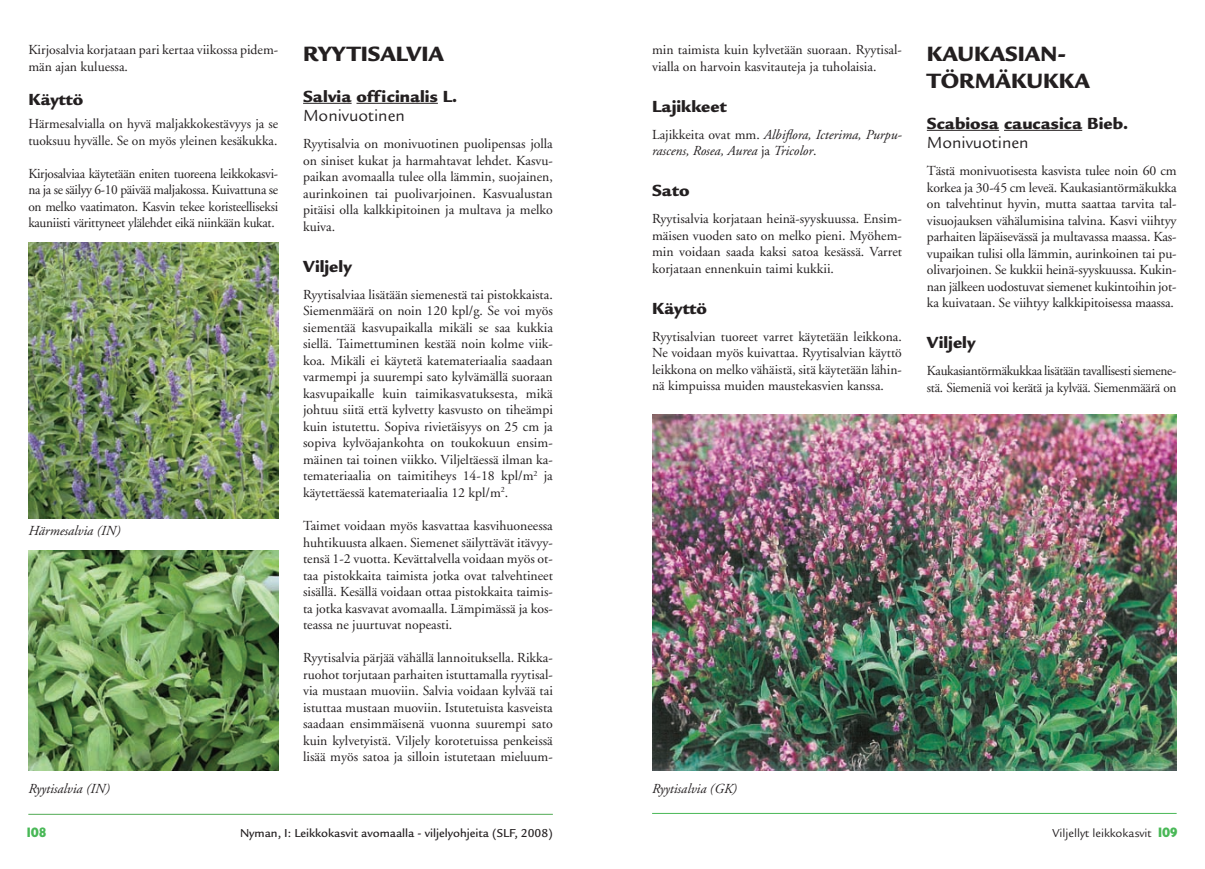
<style>
.page{position:relative;width:1205px;height:869px;background:#fff}
.page>*{position:absolute;margin:0;border:0;box-sizing:border-box;transform-origin:0 0}
.t1{font:900 22.5px/27px "Legacy Sans";color:#231f20}
.t2{font:900 17.5px "Legacy Sans";color:#231f20}
.t3{font:17.5px "Legacy Sans";color:#231f20}
.t4{font:13.75px/16.5px "Adobe Garamond";color:#231f20;text-align:justify}
.t5{font:italic 13.75px/16.5px "Adobe Garamond";color:#231f20}
.t6{font:13.75px/16.5px "Adobe Garamond";letter-spacing:-.02em;color:#231f20}
.t7{font:700 condensed 13.75px "Humanist 521 BT Xtra";color:#49b857}
.t8{font:500 12.5px "Legacy Sans";color:#231f20}
.t9{font:12.5px "Legacy Sans";color:#231f20}
.s1{font-style:normal}
.s2{font-family:"Humanist 521 BT Xtra";font-weight:700;font-stretch:condensed;font-size:13.75px;color:#49b857}
</style>
<div class="page">
<hr style="left:28px;top:813px;width:525px;height:1px;background:#52aa54">
<hr style="left:652px;top:812px;width:524px;height:1px;background:#49b857">
<img style="left:28px;top:242px;width:250px;height:276px">
<hr style="left:303px;top:103px;width:49px;height:1px;background:#231f20">
<hr style="left:356px;top:103px;width:82px;height:1px;background:#231f20">
<img style="left:28px;top:550px;width:250px;height:220px">
<hr style="left:927px;top:130px;width:72px;height:1px;background:#231f20">
<hr style="left:1004px;top:130px;width:78px;height:1px;background:#231f20">
<img style="left:652px;top:414px;width:524px;height:356px">
<p class="t4" style="left:28px;top:42px;width:251px">Kirjosalvia korjataan pari kertaa viikossa pidem&shy;män ajan kuluessa.</p>
<p class="t2" style="left:28px;top:89px;width:56px">Käyttö</p>
<p class="t4" style="left:28px;top:116px;width:251px">Härmesalvialla on hyvä maljakkokestävyys ja se tuoksuu hyvälle. Se on myös yleinen kesäkukka.</p>
<p class="t4" style="left:28px;top:165px;width:251px">Kirjosalviaa käytetään eniten tuoreena leikkokasvi&shy;na ja se säilyy 6-10 päivää maljakossa. Kuivattuna se on melko vaatimaton. Kasvin tekee koristeelliseksi kauniisti värittyneet ylälehdet eikä niinkään kukat.</p>
<p class="t5" style="left:28px;top:522px;width:94px">Härmesalvia (IN)</p>
<p class="t5" style="left:28px;top:780px;width:83px">Ryytisalvia (IN)</p>
<h1 class="t1" style="left:303px;top:40px;width:142px">RYYTISALVIA</h1>
<p class="t2" style="left:303px;top:85px;width:156px">Salvia officinalis L.</p>
<p class="t3" style="left:303px;top:106px;width:103px">Monivuotinen</p>
<p class="t4" style="left:303px;top:136px;width:251px">Ryytisalvia on monivuotinen puolipensas jolla on siniset kukat ja harmahtavat lehdet. Kasvu&shy;paikan avomaalla tulee olla lämmin, suojainen, aurinkoinen tai puolivarjoinen. Kasvualustan pitäisi olla kalkkipitoinen ja multava ja melko kuiva.</p>
<p class="t2" style="left:303px;top:255px;width:50px">Viljely</p>
<p class="t4" style="left:303px;top:286px;width:251px">Ryytisalviaa lisätään siemenestä tai pistokkaista.<br>Siemenmäärä on noin 120 kpl/g. Se voi myös siementää kasvupaikalla mikäli se saa kukkia siellä. Taimettuminen kestää noin kolme viik&shy;koa. Mikäli ei käytetä katemateriaalia saadaan varmempi ja suurempi sato kylvämällä suoraan kasvupaikalle kuin taimikasvatuksesta, mikä johtuu siitä että kylvetty kasvusto on tiheämpi kuin istutettu. Sopiva rivietäisyys on 25 cm ja sopiva kylvöajankohta on toukokuun ensim&shy;mäinen tai toinen viikko. Viljeltäessä ilman ka&shy;temateriaalia on taimitiheys 14-18 kpl/m<sup>2</sup> ja käytettäessä katemateriaalia 12 kpl/m<sup>2</sup>.</p>
<p class="t4" style="left:303px;top:517px;width:251px">Taimet voidaan myös kasvattaa kasvihuoneessa huhtikuusta alkaen. Siemenet säilyttävät itävyy&shy;tensä 1-2 vuotta. Kevättalvella voidaan myös ot&shy;taa pistokkaita taimista jotka ovat talvehtineet sisällä. Kesällä voidaan ottaa pistokkaita taimis&shy;ta jotka kasvavat avomaalla. Lämpimässä ja kos&shy;teassa ne juurtuvat nopeasti.</p>
<p class="t4" style="left:303px;top:649px;width:251px">Ryytisalvia pärjää vähällä lannoituksella. Rikka&shy;ruohot torjutaan parhaiten istuttamalla ryytisal&shy;via mustaan muoviin. Salvia voidaan kylvää tai istuttaa mustaan muoviin. Istutetuista kasveista saadaan ensimmäisenä vuonna suurempi sato kuin kylvetyistä. Viljely korotetuissa penkeissä lisää myös satoa ja silloin istutetaan mieluum-</p>
<p class="t4" style="left:652px;top:42px;width:251px">min taimista kuin kylvetään suoraan. Ryytisal&shy;vialla on harvoin kasvitauteja ja tuholaisia.</p>
<p class="t2" style="left:652px;top:96px;width:76px">Lajikkeet</p>
<p class="t5" style="left:652px;top:127px;width:251px"><span class="s1">Lajikkeita ovat mm.</span> Albiflora, Icterima, Purpu&shy;rascens, Rosea, Aurea <span class="s1">ja</span> Tricolor<span class="s1">.</span></p>
<p class="t2" style="left:652px;top:180px;width:39px">Sato</p>
<p class="t4" style="left:652px;top:211px;width:251px">Ryytisalvia korjataan heinä-syyskuussa. Ensim&shy;mäisen vuoden sato on melko pieni. Myöhem&shy;min voidaan saada kaksi satoa kesässä. Varret korjataan ennenkuin taimi kukkii.</p>
<p class="t2" style="left:652px;top:297px;width:56px">Käyttö</p>
<p class="t4" style="left:652px;top:328px;width:251px">Ryytisalvian tuoreet varret käytetään leikkona.<br>Ne voidaan myös kuivattaa. Ryytisalvian käyttö leikkona on melko vähäistä, sitä käytetään lähin&shy;nä kimpuissa muiden maustekasvien kanssa.</p>
<h1 class="t1" style="left:927px;top:40px;width:164px">KAUKASIAN-<br>TÖRMÄKUKKA</h1>
<p class="t2" style="left:927px;top:112px;width:203px">Scabiosa caucasica Bieb.</p>
<p class="t3" style="left:927px;top:133px;width:103px">Monivuotinen</p>
<p class="t4" style="left:927px;top:163px;width:251px">Tästä monivuotisesta kasvista tulee noin 60 cm korkea ja 30-45 cm leveä. Kaukasiantörmäkukka on talvehtinut hyvin, mutta saattaa tarvita tal&shy;visuojauksen vähälumisina talvina. Kasvi viihtyy parhaiten läpäisevässä ja multavassa maassa. Kas&shy;vupaikan tulisi olla lämmin, aurinkoinen tai pu&shy;olivarjoinen. Se kukkii heinä-syyskuussa. Kukin&shy;nan jälkeen uodostuvat siemenet kukintoihin jot&shy;ka kuivataan. Se viihtyy kalkkipitoisessa maassa.</p>
<p class="t2" style="left:927px;top:332px;width:50px">Viljely</p>
<p class="t6" style="left:927px;top:363px;width:251px">Kaukasiantörmäkukkaa lisätään tavallisesti siemene&shy;stä. Siemeniä voi kerätä ja kylvää. Siemenmäärä on</p>
<p class="t5" style="left:652px;top:780px;width:86px">Ryytisalvia (GK)</p>
<p class="t7" style="left:27px;top:823px;width:21px">108</p>
<p class="t8" style="left:240px;top:825px;width:314px">Nyman, I: Leikkokasvit avomaalla - viljelyohjeita (SLF, 2008)</p>
<p class="t9" style="left:1052px;top:825px;width:127px">Viljellyt leikkokasvit <span class="s2">109</span></p>
</div>
